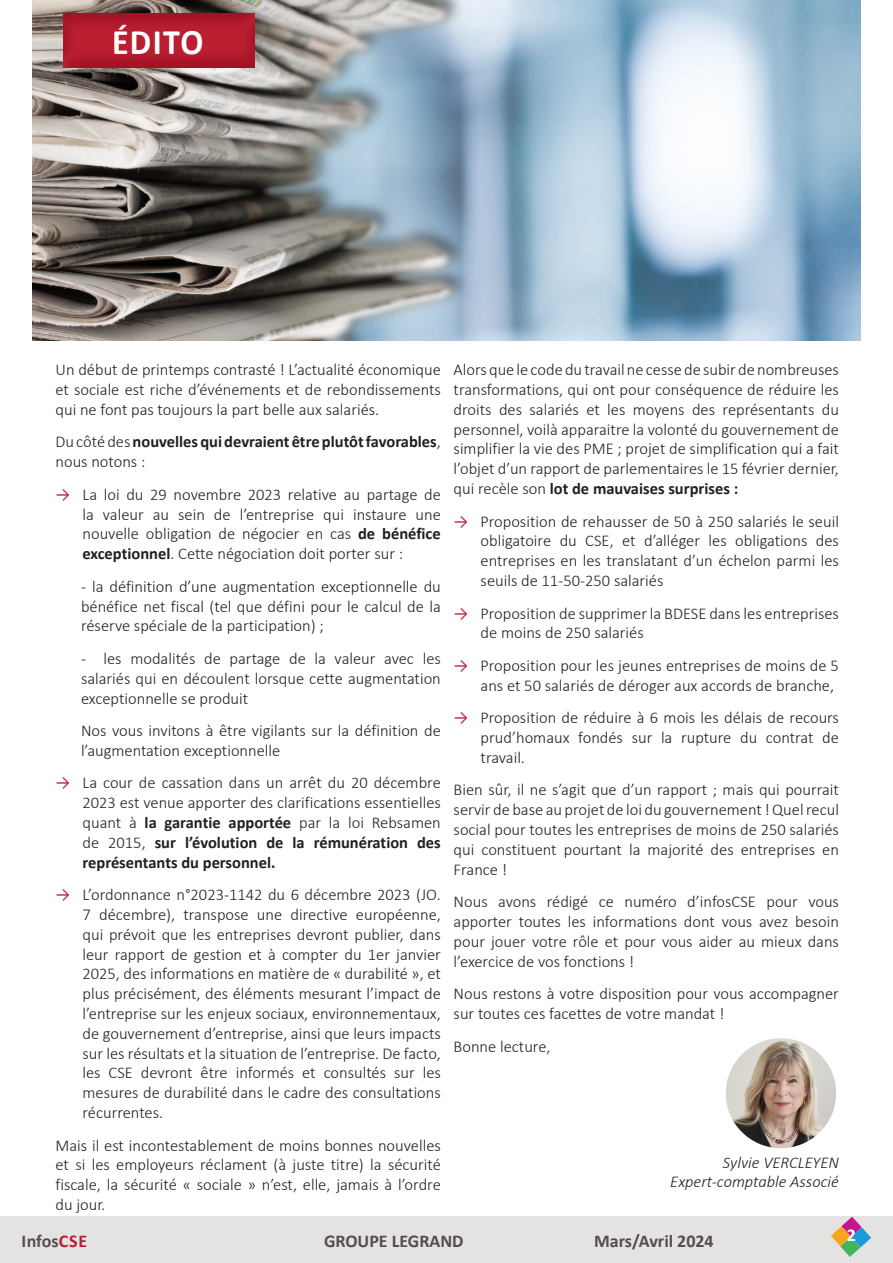
<style>
.page{position:relative;width:893px;height:1263px;background:#fff}
.page>*{position:absolute;margin:0;border:0;box-sizing:border-box;transform-origin:0 0}
.t1{font:700 36px "Calibri";letter-spacing:.04em;color:#fff;scale:.95 1}
.t2{font:700 18px "Calibri";color:#554d4d}
.t3{font:700 18px "Calibri";letter-spacing:.02em;color:#554d4d}
.Style_de_paragraphe_1{font:700 18px "Calibri";color:#fff}
.Style_de_paragraphe_1-2{font:300 16.5px/19.8px "Calibri";color:#231f20;text-align:justify}
.Style_de_paragraphe_1-3{font:700 16.5px/19.8px "Calibri";color:#231f20}
.Style_de_paragraphe_1-4{font:italic 300 16.5px "Calibri";color:#231f20}
.s1{font-weight:300}
.s2{font-weight:400;color:#b91f30}
.s3{font-weight:700}
.s4{color:#b91f30}
</style>
<div class="page">
<img style="left:33px;top:0;width:827px;height:340px">
<div style="left:0;top:1216px;width:893px;height:47px;background:#e4e3e2"></div>
<svg style="left:831px;top:1216px;width:40px;height:41px"></svg>
<div style="left:63px;top:12px;width:195px;height:57px;background:#c5168c;opacity:.5"></div>
<img style="left:726px;top:1038px;width:110px;height:110px;border-radius:55px">
<h1 class="t1" style="left:112px;top:16px;width:98px">ÉDITO</h1>
<p class="Style_de_paragraphe_1-2" style="left:56px;top:360px;width:387px">Un début de printemps contrasté ! L’actualité économique et sociale est riche d’événements et de rebondissements qui ne font pas toujours la part belle aux salariés.</p>
<p class="Style_de_paragraphe_1-3" style="left:56px;top:432px;width:387px"><span class="s1">Du côté des</span> nouvelles qui devraient être plutôt favorables<span class="s1">, nous notons :</span></p>
<p class="Style_de_paragraphe_1-2" style="left:82px;top:484px;width:360px;text-indent:-27px"><span class="s2">→</span> La loi du 29 novembre 2023 relative au partage de la valeur au sein de l’entreprise qui instaure une nouvelle obligation de négocier en cas <span class="s3">de bénéfice exceptionnel</span>. Cette négociation doit porter sur :</p>
<p class="Style_de_paragraphe_1-2" style="left:81px;top:576px;width:361px">- la définition d’une augmentation exceptionnelle du bénéfice net fiscal (tel que défini pour le calcul de la réserve spéciale de la participation) ;</p>
<p class="Style_de_paragraphe_1-2" style="left:81px;top:648px;width:361px">- les modalités de partage de la valeur avec les salariés qui en découlent lorsque cette augmentation exceptionnelle se produit</p>
<p class="Style_de_paragraphe_1-2" style="left:81px;top:720px;width:361px">Nos vous invitons à être vigilants sur la définition de l’augmentation exceptionnelle</p>
<p class="Style_de_paragraphe_1-2" style="left:82px;top:773px;width:360px;text-indent:-27px"><span class="s2">→</span> La cour de cassation dans un arrêt du 20 décembre 2023 est venue apporter des clarifications essentielles quant à <span class="s3">la garantie apportée</span> par la loi Rebsamen de 2015, <span class="s3">sur l’évolution de la rémunération des représentants du personnel.</span></p>
<p class="Style_de_paragraphe_1-2" style="left:82px;top:885px;width:360px;text-indent:-27px"><span class="s2">→</span> L’ordonnance n°2023-1142 du 6 décembre 2023 (JO.<br>7 décembre), transpose une directive européenne, qui prévoit que les entreprises devront publier, dans leur rapport de gestion et à compter du 1er janvier 2025, des informations en matière de « durabilité », et plus précisément, des éléments mesurant l’impact de l’entreprise sur les enjeux sociaux, environnementaux, de gouvernement d’entreprise, ainsi que leurs impacts sur les résultats et la situation de l’entreprise. De facto, les CSE devront être informés et consultés sur les mesures de durabilité dans le cadre des consultations récurrentes.</p>
<p class="Style_de_paragraphe_1-2" style="left:56px;top:1135px;width:387px">Mais il est incontestablement de moins bonnes nouvelles et si les employeurs réclament (à juste titre) la sécurité fiscale, la sécurité « sociale » n’est, elle, jamais à l’ordre du jour.</p>
<p class="Style_de_paragraphe_1-2" style="left:454px;top:360px;width:387px">Alors que le code du travail ne cesse de subir de nombreuses transformations, qui ont pour conséquence de réduire les droits des salariés et les moyens des représentants du personnel, voilà apparaitre la volonté du gouvernement de simplifier la vie des PME ; projet de simplification qui a fait l’objet d’un rapport de parlementaires le 15 février dernier, qui recèle son <span class="s3">lot de mauvaises surprises :</span></p>
<p class="Style_de_paragraphe_1-2" style="left:481px;top:511px;width:360px;text-indent:-27px"><span class="s2">→</span> Proposition de rehausser de 50 à 250 salariés le seuil obligatoire du CSE, et d’alléger les obligations des entreprises en les translatant d’un échelon parmi les seuils de 11-50-250 salariés</p>
<p class="Style_de_paragraphe_1-2" style="left:481px;top:603px;width:360px;text-indent:-27px"><span class="s2">→</span> Proposition de supprimer la BDESE dans les entreprises de moins de 250 salariés</p>
<p class="Style_de_paragraphe_1-2" style="left:454px;top:655px;width:387px;text-align:right"><span class="s2">→</span> Proposition pour les jeunes entreprises de moins de 5 ans et 50 salariés de déroger aux accords de branche,</p>
<p class="Style_de_paragraphe_1-2" style="left:481px;top:708px;width:360px;text-indent:-27px"><span class="s2">→</span> Proposition de réduire à 6 mois les délais de recours prud’homaux fondés sur la rupture du contrat de travail.</p>
<p class="Style_de_paragraphe_1-2" style="left:454px;top:780px;width:387px">Bien sûr, il ne s’agit que d’un rapport ; mais qui pourrait servir de base au projet de loi du gouvernement ! Quel recul social pour toutes les entreprises de moins de 250 salariés qui constituent pourtant la majorité des entreprises en France !</p>
<p class="Style_de_paragraphe_1-2" style="left:454px;top:892px;width:387px">Nous avons rédigé ce numéro d’infosCSE pour vous apporter toutes les informations dont vous avez besoin pour jouer votre rôle et pour vous aider au mieux dans l’exercice de vos fonctions !</p>
<p class="Style_de_paragraphe_1-2" style="left:454px;top:984px;width:387px">Nous restons à votre disposition pour vous accompagner sur toutes ces facettes de votre mandat !</p>
<p class="Style_de_paragraphe_1-2" style="left:454px;top:1036px;width:98px">Bonne lecture,</p>
<p class="Style_de_paragraphe_1-4" style="left:723px;top:1152px;width:118px">Sylvie VERCLEYEN</p>
<p class="Style_de_paragraphe_1-4" style="left:670px;top:1172px;width:170px">Expert-comptable Associé</p>
<p class="t3" style="left:22px;top:1228px;width:67px">Infos<span class="s4">CSE</span></p>
<p class="t2" style="left:324px;top:1228px;width:141px">GROUPE LEGRAND</p>
<p class="t2" style="left:594px;top:1228px;width:121px">Mars/Avril 2024</p>
<p class="Style_de_paragraphe_1" style="left:847px;top:1222px;width:11px">2</p>
</div>
